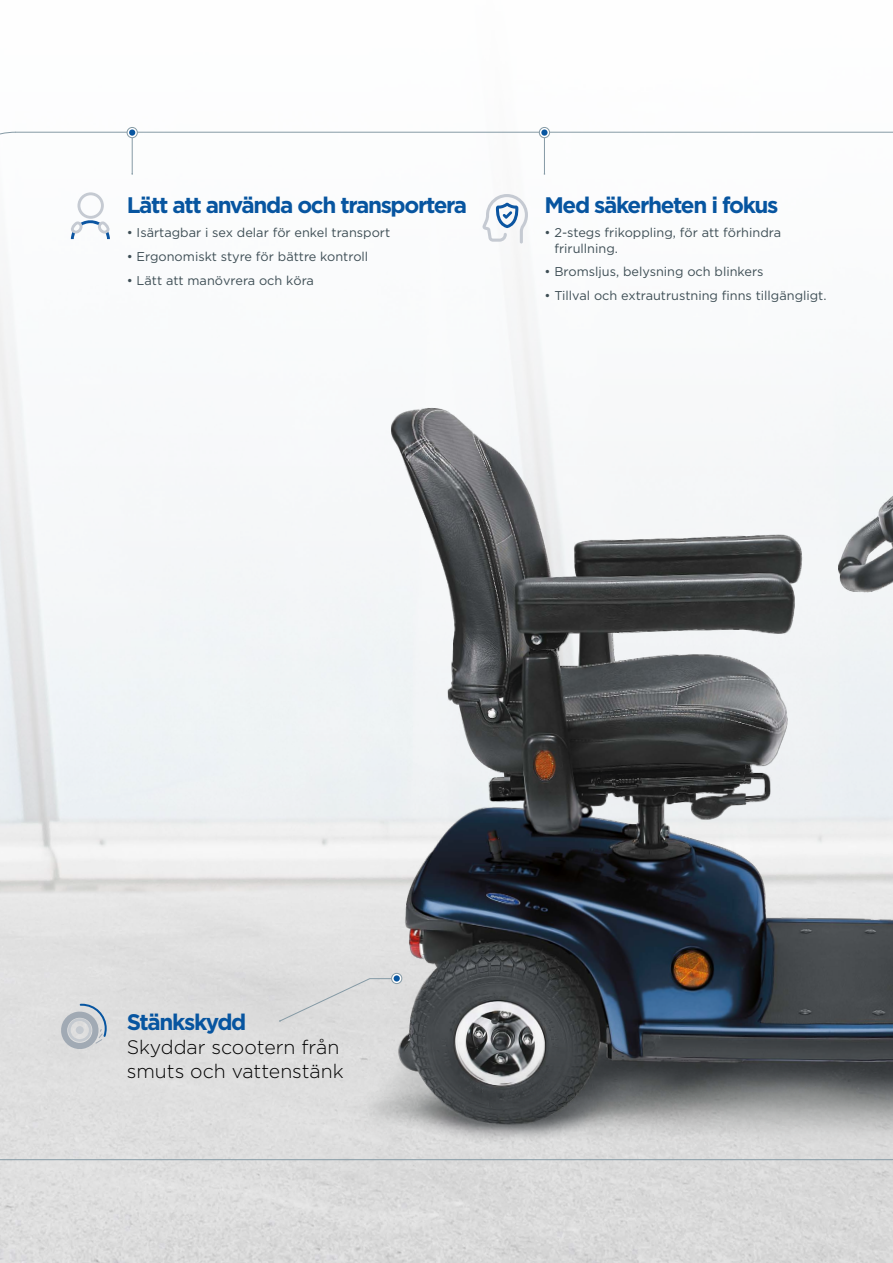
<style>
.page{position:relative;width:893px;height:1263px;background:#fff}
.page>*{position:absolute;margin:0;border:0;box-sizing:border-box;transform-origin:0 0}
.t1{font:700 22.5px "Gotham";letter-spacing:-.06em;color:#0755a0}
.t2{font:300 19.5px/24px "Gotham";color:#000}
.t3{font:12.75px/15.3px "Gotham";color:#3e4e55}
</style>
<div class="page">
<div style="left:0;top:0;width:893px;height:1263px;background:linear-gradient(to bottom,#fff,#dadbdc)"></div>
<img style="left:296px;top:285px;width:597px;height:978px">
<svg style="left:0;top:131px;width:17px;height:75px"></svg>
<hr style="left:15px;top:132px;width:878px;height:1px;background:#859aa5">
<hr style="left:0;top:1159px;width:893px;height:1px;background:#859aa5">
<svg style="left:127px;top:127px;width:10px;height:11px"></svg>
<div style="left:127px;top:127px;width:11px;height:11px;border:1px solid #859aa5;border-radius:50%"></div>
<div style="left:129px;top:129px;width:6px;height:7px;background:#0755a0;border-radius:50%"></div>
<hr style="left:132px;top:138px;width:1px;height:36px;background:#859aa5">
<svg style="left:69px;top:192px;width:42px;height:47px"></svg>
<svg style="left:482px;top:194px;width:46px;height:49px"></svg>
<svg style="left:59px;top:1004px;width:48px;height:47px;background:#c1c7ce"></svg>
<div style="left:392px;top:973px;width:10px;height:10px;background:#a9b6bc;border-radius:50%"></div>
<div style="left:391px;top:973px;width:11px;height:11px;border:1px solid #859aa5;border-radius:50%"></div>
<div style="left:279px;top:975px;width:121px;height:47px;background:#dcdcdc"></div>
<svg style="left:539px;top:127px;width:11px;height:11px"></svg>
<div style="left:539px;top:127px;width:11px;height:11px;border:1px solid #859aa5;border-radius:50%"></div>
<svg style="left:541px;top:129px;width:7px;height:7px"></svg>
<hr style="left:544px;top:138px;width:1px;height:36px;background:#859aa5">
<h1 class="t1" style="left:127px;top:190px;width:342px">Lätt att använda och transportera</h1>
<p class="t3" style="left:127px;top:225px;width:265px">• Isärtagbar i sex delar för enkel transport</p>
<p class="t3" style="left:127px;top:249px;width:243px">• Ergonomiskt styre för bättre kontroll</p>
<p class="t3" style="left:127px;top:273px;width:189px">• Lätt att manövrera och köra</p>
<h1 class="t1" style="left:544px;top:190px;width:236px">Med säkerheten i fokus</h1>
<p class="t3" style="left:554px;top:225px;width:228px;text-indent:-10px">• 2-stegs frikoppling, för att förhindra frirullning.</p>
<p class="t3" style="left:544px;top:264px;width:221px">• Bromsljus, belysning och blinkers</p>
<p class="t3" style="left:544px;top:288px;width:284px">• Tillval och extrautrustning finns tillgängligt.</p>
<h1 class="t1" style="left:127px;top:1007px;width:121px">Stänkskydd</h1>
<h2 class="t2" style="left:127px;top:1035px;width:218px">Skyddar scootern från smuts och vattenstänk</h2>
</div>
